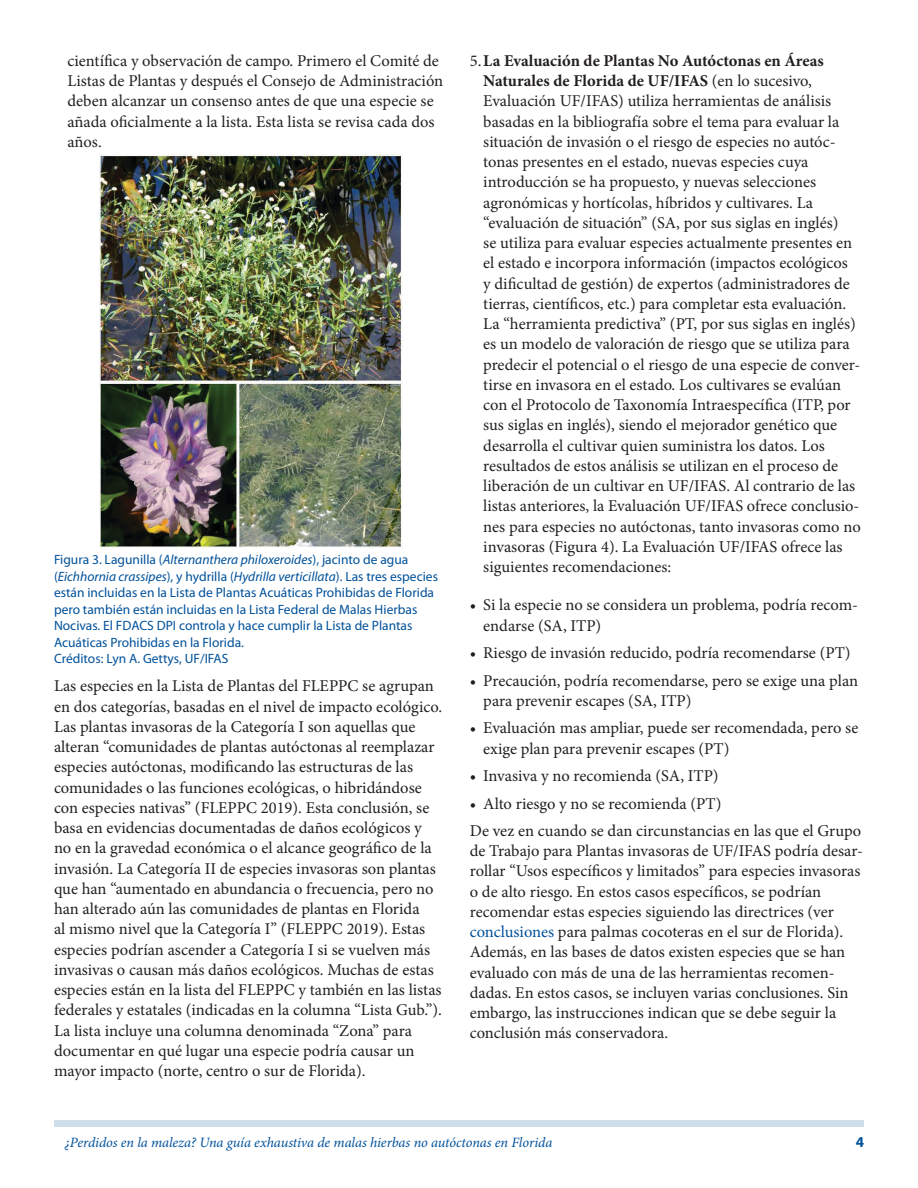
<style>
.page{position:relative;width:918px;height:1188px;background:#fff}
.page>*{position:absolute;margin:0;border:0;box-sizing:border-box;transform-origin:0 0}
.Paragraph{font:16.5px/20.2px "Minion Pro";color:#231f20}
.t1{font:700 15px "Myriad Pro";color:#01519a}
.RunningTitleItalics{font:italic 14.25px "Minion Pro";letter-spacing:-.005em;color:#01519a}
.t2{font:13.5px/16.5px "Myriad Pro";color:#01519a}
.s1{font-style:italic}
.s2{font-weight:700}
.s3{color:#01519a}
</style>
<div class="page">
<div style="left:54px;top:1120px;width:810px;height:7px;background:#d0deeb"></div>
<img style="left:100px;top:154px;width:303px;height:395px">
<p class="Paragraph" style="left:68px;top:51px;width:377px">científica y observación de campo. Primero el Comité de Listas de Plantas y después el Consejo de Administración deben alcanzar un consenso antes de que una especie se añada oficialmente a la lista. Esta lista se revisa cada dos años.</p>
<p class="t2" style="left:54px;top:551px;width:386px">Figura 3. Lagunilla (<span class="s1">Alternanthera philoxeroides</span>), jacinto de agua (<span class="s1">Eichhornia crassipes</span>), y hydrilla (<span class="s1">Hydrilla verticillata</span>). Las tres especies están incluidas en la Lista de Plantas Acuáticas Prohibidas de Florida pero también están incluidas en la Lista Federal de Malas Hierbas Nocivas. El FDACS DPI controla y hace cumplir la Lista de Plantas Acuáticas Prohibidas en la Florida.<br>Créditos: Lyn A. Gettys, UF/IFAS</p>
<p class="Paragraph" style="left:54px;top:676px;width:390px">Las especies en la Lista de Plantas del FLEPPC se agrupan en dos categorías, basadas en el nivel de impacto ecológico.<br>Las plantas invasoras de la Categoría I son aquellas que alteran “comunidades de plantas autóctonas al reemplazar especies autóctonas, modificando las estructuras de las comunidades o las funciones ecológicas, o hibridándose con especies nativas” (FLEPPC 2019). Esta conclusión, se basa en evidencias documentadas de daños ecológicos y no en la gravedad económica o el alcance geográfico de la invasión. La Categoría II de especies invasoras son plantas que han “aumentado en abundancia o frecuencia, pero no han alterado aún las comunidades de plantas en Florida<br>al mismo nivel que la Categoría I” (FLEPPC 2019). Estas especies podrían ascender a Categoría I si se vuelven más invasivas o causan más daños ecológicos. Muchas de estas especies están en la lista del FLEPPC y también en las listas federales y estatales (indicadas en la columna “Lista Gub.”).<br>La lista incluye una columna denominada “Zona” para documentar en qué lugar una especie podría causar un mayor impacto (norte, centro o sur de Florida).</p>
<p class="Paragraph" style="left:483px;top:51px;width:379px;text-indent:-14px">5.<span class="s2">La Evaluación de Plantas No Autóctonas en Áreas Naturales de Florida de UF/IFAS</span> (en lo sucesivo, Evaluación UF/IFAS) utiliza herramientas de análisis basadas en la bibliografía sobre el tema para evaluar la situación de invasión o el riesgo de especies no autóc&shy;tonas presentes en el estado, nuevas especies cuya introducción se ha propuesto, y nuevas selecciones agronómicas y hortícolas, híbridos y cultivares. La “evaluación de situación” (SA, por sus siglas en inglés)<br>se utiliza para evaluar especies actualmente presentes en el estado e incorpora información (impactos ecológicos<br>y dificultad de gestión) de expertos (administradores de tierras, científicos, etc.) para completar esta evaluación.<br>La “herramienta predictiva” (PT, por sus siglas en inglés) es un modelo de valoración de riesgo que se utiliza para predecir el potencial o el riesgo de una especie de conver&shy;tirse en invasora en el estado. Los cultivares se evalúan con el Protocolo de Taxonomía Intraespecífica (ITP, por sus siglas en inglés), siendo el mejorador genético que desarrolla el cultivar quien suministra los datos. Los resultados de estos análisis se utilizan en el proceso de liberación de un cultivar en UF/IFAS. Al contrario de las listas anteriores, la Evaluación UF/IFAS ofrece conclusio&shy;nes para especies no autóctonas, tanto invasoras como no invasoras (Figura 4). La Evaluación UF/IFAS ofrece las siguientes recomendaciones:</p>
<p class="Paragraph" style="left:483px;top:595px;width:376px;text-indent:-14px">• Si la especie no se considera un problema, podría recom&shy;endarse (SA, ITP)</p>
<p class="Paragraph" style="left:470px;top:643px;width:382px">• Riesgo de invasión reducido, podría recomendarse (PT)</p>
<p class="Paragraph" style="left:483px;top:670px;width:376px;text-indent:-14px">• Precaución, podría recomendarse, pero se exige una plan para prevenir escapes (SA, ITP)</p>
<p class="Paragraph" style="left:483px;top:718px;width:377px;text-indent:-14px">• Evaluación mas ampliar, puede ser recomendada, pero se exige plan para prevenir escapes (PT)</p>
<p class="Paragraph" style="left:470px;top:766px;width:250px">• Invasiva y no recomienda (SA, ITP)</p>
<p class="Paragraph" style="left:470px;top:793px;width:253px">• Alto riesgo y no se recomienda (PT)</p>
<p class="Paragraph" style="left:470px;top:821px;width:395px">De vez en cuando se dan circunstancias en las que el Grupo de Trabajo para Plantas invasoras de UF/IFAS podría desar&shy;rollar “Usos específicos y limitados” para especies invasoras o de alto riesgo. En estos casos específicos, se podrían recomendar estas especies siguiendo las directrices (ver <span class="s3">conclusiones</span> para palmas cocoteras en el sur de Florida).<br>Además, en las bases de datos existen especies que se han evaluado con más de una de las herramientas recomen&shy;dadas. En estos casos, se incluyen varias conclusiones. Sin embargo, las instrucciones indican que se debe seguir la conclusión más conservadora.</p>
<p class="RunningTitleItalics" style="left:65px;top:1133px;width:489px">¿Perdidos en la maleza? Una guía exhaustiva de malas hierbas no autóctonas en Florida</p>
<p class="t1" style="left:856px;top:1133px;width:10px">4</p>
</div>
